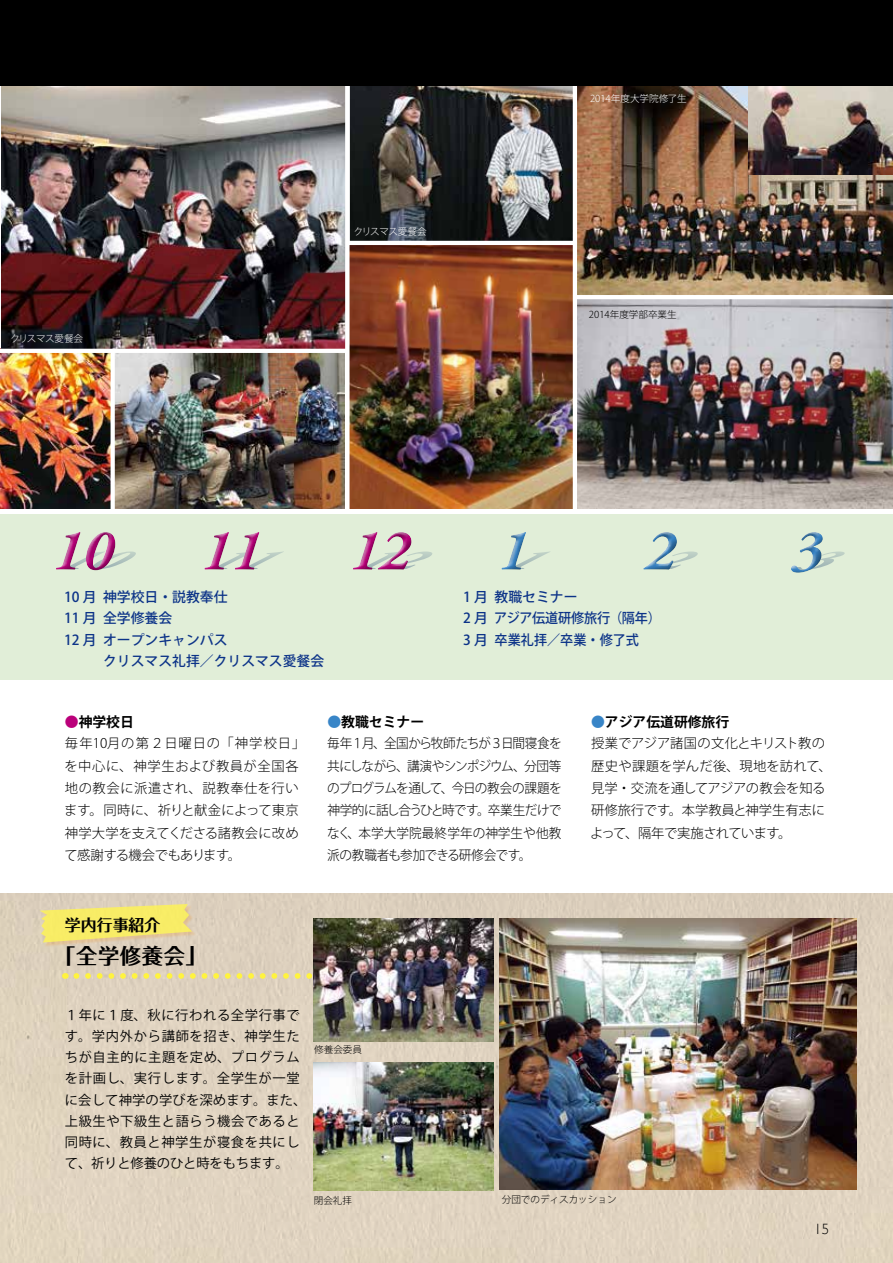
<style>
.page{position:relative;width:893px;height:1263px;background:#fff}
.page>*{position:absolute;margin:0;border:0;box-sizing:border-box;transform-origin:0 0}
.t1{font:italic 700 58.5px "Adobe Garamond Pro";color:#ba007a}
.t2{font:italic 700 58.5px "Adobe Garamond Pro";color:#3885c7}
.t3{font:700 21.3px "Folk Pro";letter-spacing:.03em;color:#000}
.t4{font:700 15.9px "Folk Pro";color:#000}
.t5{font:300 14.85px "Gill Sans";color:#000}
.t6{font:500 13.8px/21.3px "Koz Go Pro";color:#0c3388}
.t7{font:700 13.8px "Koz Go Pro";color:#000}
.t8{font:13.35px/21.3px "Koz Go Pro";letter-spacing:.045em;color:#000}
.t9{font:300 13.35px/22.4px "Koz Go Pro";color:#000;text-align:justify;scale:.95 1}
.t10{font:300 13.35px/22.4px "Koz Go Pro";letter-spacing:.02em;color:#000}
.t11{font:300 13.35px/22.4px "Koz Go Pro";color:#000}
.t12{font:300 9.6px "Koz Go Pro";color:#000}
.t13{font:300 9.6px "Koz Go Pro";letter-spacing:-.02em;color:#fff}
.t14{font:300 9.6px "Koz Go Pro";color:#fff}
.s1{color:#ba007a}
.s2{color:#3885c7}
</style>
<div class="page">
<img style="left:350px;top:85px;width:222px;height:156px">
<img style="left:577px;top:300px;width:316px;height:208px">
<img style="left:0;top:348px;width:111px;height:161px">
<img style="left:115px;top:353px;width:230px;height:156px">
<img style="left:1px;top:85px;width:344px;height:264px">
<div style="left:0;top:893px;width:893px;height:370px;background:#dfd3bf"></div>
<svg style="left:114px;top:404px;width:1px;height:105px"></svg>
<img style="left:350px;top:246px;width:223px;height:263px">
<img style="left:577px;top:85px;width:316px;height:210px">
<img style="left:749px;top:85px;width:144px;height:89px">
<div style="left:0;top:513px;width:893px;height:167px;background:#e1eed8"></div>
<img style="left:314px;top:1062px;width:179px;height:128px">
<div style="left:40px;top:905px;width:157px;height:42px;background:#f2901d;opacity:.28"></div>
<svg style="left:39px;top:904px;width:153px;height:38px;background:#f0e379"></svg>
<svg style="left:76px;top:973px;width:238px;height:6px"></svg>
<img style="left:499px;top:918px;width:358px;height:272px">
<img style="left:314px;top:919px;width:179px;height:122px">
<hr style="left:0;top:349px;width:348px;height:4px;background:#fff">
<div style="left:0;top:509px;width:838px;height:80px;background:#000;opacity:.5"></div>
<div style="left:0;top:523px;width:825px;height:52px;background:#e1eed8"></div>
<div style="left:0;top:526px;width:827px;height:52px;background:#000;opacity:.22"></div>
<div style="left:345px;top:85px;width:5px;height:426px;background:#fff"></div>
<hr style="left:573px;top:85px;width:4px;height:426px;background:#fff">
<div style="left:0;top:0;width:893px;height:85px;background:#000"></div>
<p class="t13" style="left:10px;top:332px;width:74px">クリスマス愛餐会</p>
<p class="t13" style="left:354px;top:225px;width:74px">クリスマス愛餐会</p>
<p class="t14" style="left:590px;top:92px;width:98px">2014年度大学院修了生</p>
<p class="t12" style="left:589px;top:308px;width:89px">2014年度学部卒業生</p>
<h1 class="t1" style="left:52px;top:517px;width:62px">10</h1>
<h1 class="t1" style="left:200px;top:517px;width:62px">11</h1>
<h1 class="t1" style="left:349px;top:517px;width:62px">12</h1>
<h1 class="t2" style="left:497px;top:517px;width:32px">1</h1>
<h1 class="t2" style="left:644px;top:517px;width:32px">2</h1>
<h1 class="t2" style="left:792px;top:517px;width:32px">3</h1>
<p class="t6" style="left:64px;top:587px;width:165px">10 月神学校日・説教奉仕</p>
<p class="t6" style="left:64px;top:608px;width:110px">11 月全学修養会</p>
<p class="t6" style="left:64px;top:630px;width:165px">12 月オープンキャンパス</p>
<p class="t6" style="left:103px;top:651px;width:223px">クリスマス礼拝／クリスマス愛餐会</p>
<p class="t6" style="left:463px;top:587px;width:199px">1 月教職セミナー<br>2 月アジア伝道研修旅行（隔年）<br>3 月卒業礼拝／卒業・修了式</p>
<p class="t7" style="left:65px;top:713px;width:71px"><span class="s1">●</span>神学校日</p>
<p class="t10" style="left:64px;top:732px;width:242px">毎年10月の第２日曜日の「神学校日」を中心に、神学生および教員が全国各地の教会に派遣され、説教奉仕を行います。同時に、祈りと献金によって東京神学大学を支えてくださる諸教会に改めて感謝する機会でもあります。</p>
<p class="t7" style="left:327px;top:713px;width:98px"><span class="s2">●</span>教職セミナー</p>
<p class="t9" style="left:327px;top:732px;width:248px">毎年１月、全国から牧師たちが３日間寝食を共にしながら、講演やシンポジウム、分団等のプログラムを通して、今日の教会の課題を神学的に話し合うひと時です。卒業生だけでなく、本学大学院最終学年の神学生や他教派の教職者も参加できる研修会です。</p>
<p class="t7" style="left:591px;top:713px;width:140px"><span class="s2">●</span>アジア伝道研修旅行</p>
<p class="t11" style="left:590px;top:732px;width:243px">授業でアジア諸国の文化とキリスト教の歴史や課題を学んだ後、現地を訪れて、見学・交流を通してアジアの教会を知る研修旅行です。本学教員と神学生有志によって、隔年で実施されています。　</p>
<p class="t4" style="left:65px;top:911px;width:97px">学内行事紹介</p>
<h2 class="t3" style="left:54px;top:938px;width:154px">「全学修養会」</h2>
<p class="t8" style="left:65px;top:1004px;width:243px">１年に１度、秋に行われる全学行事です。学内外から講師を招き、神学生たちが自主的に主題を定め、プログラムを計画し、実行します。全学生が一堂に会して神学の学びを深めます。また、上級生や下級生と語らう機会であると同時に、教員と神学生が寝食を共にして、祈りと修養のひと時をもちます。</p>
<p class="t12" style="left:314px;top:1043px;width:49px">修養会委員</p>
<p class="t12" style="left:314px;top:1194px;width:40px">閉会礼拝</p>
<p class="t12" style="left:502px;top:1193px;width:116px">分団でのディスカッション</p>
<p class="t5" style="left:814px;top:1217px;width:16px">15</p>
</div>
